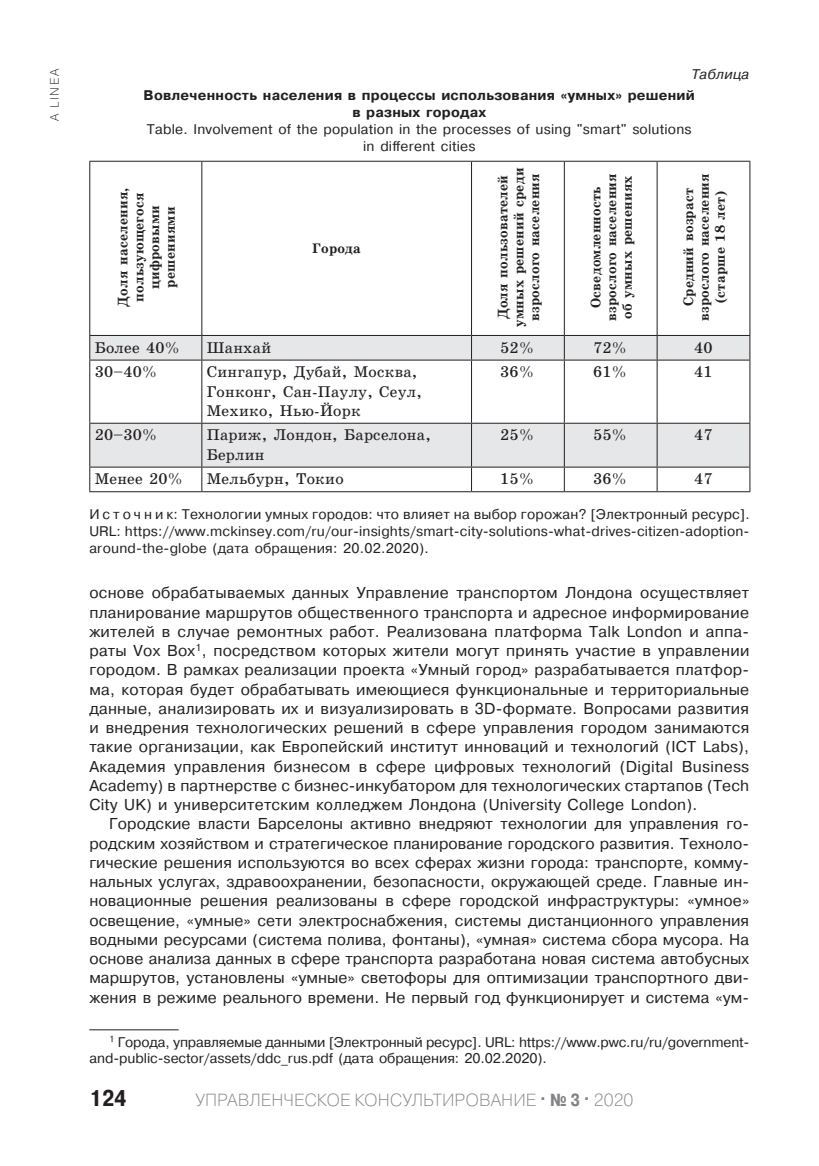
<style>
.page{position:relative;width:819px;height:1166px;background:#fff}
.page>*{position:absolute;margin:0;border:0;box-sizing:border-box;transform-origin:0 0}
.t1{font:700 22.75px "Pragmatica Cond C";color:#231f20}
.t2{font:17.5px "Pragmatica Light C";color:#808285}
.t3{font:15.75px/19.2px "Pragmatica";letter-spacing:.01em;color:#231f20;text-align:justify}
.t4{font:15.75px/19.2px "School Book C";letter-spacing:.015em;color:#231f20}
.t5{font:14px/16.8px "Pragmatica";letter-spacing:.015em;color:#231f20;text-align:center}
.t6{font:700 14px/15.8px "School Book C";letter-spacing:.015em;color:#231f20;text-align:center}
.t7{font:14px/16.8px "Pragmatica";letter-spacing:-.01em;color:#231f20}
.t8{font:700 14px/16.8px "Pragmatica";letter-spacing:.015em;color:#231f20;text-align:center}
.t9{font:italic 14px "Pragmatica";letter-spacing:.015em;color:#231f20}
.t10{font:12.25px "Pragmatica Light C";letter-spacing:.14em;color:#231f20}
.s1{font-family:"Pragmatica Cond C";font-weight:700}
</style>
<div class="page">
<hr style="left:89px;top:1029px;width:90px;height:1px;background:#231f20">
<svg style="left:90px;top:336px;width:659px;height:131px;fill:#e6e7e9"></svg>
<hr style="left:89px;top:161px;width:113px;height:1px;background:#231f20">
<hr style="left:89px;top:162px;width:1px;height:173px;background:#231f20">
<hr style="left:202px;top:161px;width:269px;height:1px;background:#231f20">
<hr style="left:201px;top:162px;width:1px;height:173px;background:#231f20">
<hr style="left:471px;top:161px;width:93px;height:1px;background:#231f20">
<hr style="left:471px;top:162px;width:1px;height:173px;background:#231f20">
<hr style="left:564px;top:161px;width:93px;height:1px;background:#231f20">
<hr style="left:564px;top:162px;width:1px;height:173px;background:#231f20">
<hr style="left:657px;top:161px;width:93px;height:1px;background:#231f20">
<hr style="left:656px;top:162px;width:1px;height:173px;background:#231f20">
<hr style="left:749px;top:162px;width:1px;height:173px;background:#231f20">
<hr style="left:89px;top:335px;width:113px;height:1px;background:#231f20">
<svg style="left:89px;top:336px;width:1px;height:24px"></svg>
<hr style="left:202px;top:335px;width:269px;height:1px;background:#231f20">
<svg style="left:201px;top:336px;width:1px;height:24px"></svg>
<hr style="left:471px;top:335px;width:93px;height:1px;background:#231f20">
<svg style="left:471px;top:336px;width:1px;height:24px"></svg>
<hr style="left:564px;top:335px;width:93px;height:1px;background:#231f20">
<svg style="left:564px;top:336px;width:1px;height:24px"></svg>
<hr style="left:657px;top:335px;width:93px;height:1px;background:#231f20">
<svg style="left:656px;top:336px;width:1px;height:24px"></svg>
<svg style="left:749px;top:336px;width:1px;height:24px"></svg>
<hr style="left:89px;top:360px;width:113px;height:1px;background:#231f20">
<hr style="left:89px;top:360px;width:1px;height:63px;background:#231f20">
<hr style="left:202px;top:360px;width:269px;height:1px;background:#231f20">
<hr style="left:201px;top:360px;width:1px;height:63px;background:#231f20">
<hr style="left:471px;top:360px;width:93px;height:1px;background:#231f20">
<hr style="left:471px;top:360px;width:1px;height:63px;background:#231f20">
<hr style="left:564px;top:360px;width:93px;height:1px;background:#231f20">
<hr style="left:564px;top:360px;width:1px;height:63px;background:#231f20">
<hr style="left:657px;top:360px;width:93px;height:1px;background:#231f20">
<hr style="left:656px;top:360px;width:1px;height:63px;background:#231f20">
<hr style="left:749px;top:360px;width:1px;height:63px;background:#231f20">
<hr style="left:89px;top:423px;width:113px;height:1px;background:#231f20">
<hr style="left:89px;top:424px;width:1px;height:43px;background:#231f20">
<hr style="left:202px;top:423px;width:269px;height:1px;background:#231f20">
<hr style="left:201px;top:424px;width:1px;height:43px;background:#231f20">
<hr style="left:471px;top:423px;width:93px;height:1px;background:#231f20">
<hr style="left:471px;top:424px;width:1px;height:43px;background:#231f20">
<hr style="left:564px;top:423px;width:93px;height:1px;background:#231f20">
<hr style="left:564px;top:424px;width:1px;height:43px;background:#231f20">
<hr style="left:657px;top:423px;width:93px;height:1px;background:#231f20">
<hr style="left:656px;top:424px;width:1px;height:43px;background:#231f20">
<hr style="left:749px;top:424px;width:1px;height:43px;background:#231f20">
<hr style="left:89px;top:467px;width:113px;height:1px;background:#231f20">
<svg style="left:89px;top:467px;width:1px;height:24px"></svg>
<hr style="left:202px;top:467px;width:269px;height:1px;background:#231f20">
<svg style="left:201px;top:467px;width:1px;height:24px"></svg>
<hr style="left:471px;top:467px;width:93px;height:1px;background:#231f20">
<svg style="left:471px;top:467px;width:1px;height:24px"></svg>
<hr style="left:564px;top:467px;width:93px;height:1px;background:#231f20">
<svg style="left:564px;top:467px;width:1px;height:24px"></svg>
<hr style="left:657px;top:467px;width:93px;height:1px;background:#231f20">
<svg style="left:656px;top:467px;width:1px;height:24px"></svg>
<svg style="left:749px;top:467px;width:1px;height:24px"></svg>
<hr style="left:89px;top:491px;width:113px;height:1px;background:#231f20">
<hr style="left:202px;top:491px;width:269px;height:1px;background:#231f20">
<hr style="left:471px;top:491px;width:93px;height:1px;background:#231f20">
<hr style="left:564px;top:491px;width:93px;height:1px;background:#231f20">
<hr style="left:657px;top:491px;width:93px;height:1px;background:#231f20">
<p class="t10" style="left:48px;top:121px;width:54px;rotate:-90deg">A LINEA</p>
<p class="t9" style="left:691px;top:65px;width:59px">Таблица</p>
<p class="t8" style="left:144px;top:87px;width:553px">Вовлеченность населения в процессы использования «умных» решений в разных городах</p>
<p class="t5" style="left:147px;top:121px;width:546px">Table. Involvement of the population in the processes of using "smart" solutions in different cities</p>
<p class="t6" style="left:115px;top:306px;width:120px;rotate:-90deg">Доля населения, пользующегося цифровыми решениями</p>
<p class="t6" style="left:495px;top:327px;width:160px;rotate:-90deg">Доля пользователей умных решений среди взрослого населения</p>
<p class="t6" style="left:587px;top:321px;width:149px;rotate:-90deg">Осведомленность взрослого населения об умных решениях</p>
<p class="t6" style="left:680px;top:321px;width:149px;rotate:-90deg">Средний возраст взрослого населения (старше 18 лет)</p>
<p class="t6" style="left:312px;top:240px;width:50px">Города</p>
<p class="t4" style="left:95px;top:338px;width:88px">Более 40%</p>
<p class="t4" style="left:207px;top:338px;width:66px">Шанхай</p>
<p class="t4" style="left:500px;top:338px;width:37px">52%</p>
<p class="t4" style="left:593px;top:338px;width:37px">72%</p>
<p class="t4" style="left:694px;top:338px;width:20px">40</p>
<p class="t4" style="left:95px;top:362px;width:66px">30–40%</p>
<p class="t4" style="left:207px;top:362px;width:217px">Сингапур, Дубай, Москва,<br>Гонконг, Сан-Паулу, Сеул,<br>Мехико, Нью-Йорк</p>
<p class="t4" style="left:500px;top:362px;width:37px">36%</p>
<p class="t4" style="left:593px;top:362px;width:37px">61%</p>
<p class="t4" style="left:694px;top:362px;width:20px">41</p>
<p class="t4" style="left:95px;top:426px;width:66px">20–30%</p>
<p class="t4" style="left:207px;top:426px;width:225px">Париж, Лондон, Барселона,<br>Берлин</p>
<p class="t4" style="left:500px;top:426px;width:37px">25%</p>
<p class="t4" style="left:593px;top:426px;width:37px">55%</p>
<p class="t4" style="left:694px;top:426px;width:20px">47</p>
<p class="t4" style="left:95px;top:469px;width:91px">Менее 20%</p>
<p class="t4" style="left:207px;top:469px;width:138px">Мельбурн, Токио</p>
<p class="t4" style="left:500px;top:469px;width:37px">15%</p>
<p class="t4" style="left:593px;top:469px;width:37px">36%</p>
<p class="t4" style="left:694px;top:469px;width:20px">47</p>
<p class="t5" style="left:89px;top:506px;width:662px;text-align:justify">И с т о ч н и к: Технологии умных городов: что влияет на выбор горожан? [Электронный ресурс].<br>URL: https://www.mckinsey.com/ru/our-insights/smart-city-solutions-what-drives-citizen-adoption&shy;around-the-globe (дата обращения: 20.02.2020).</p>
<p class="t3" style="left:89px;top:583px;width:661px">основе обрабатываемых данных Управление транспортом Лондона осуществляет планирование маршрутов общественного транспорта и адресное информирование жителей в случае ремонтных работ. Реализована платформа Talk London и аппа&shy;раты Vox Box<sup>1</sup>, посредством которых жители могут принять участие в управлении городом. В рамках реализации проекта «Умный город» разрабатывается платфор&shy;ма, которая будет обрабатывать имеющиеся функциональные и территориальные данные, анализировать их и визуализировать в 3D-формате. Вопросами развития и внедрения технологических решений в сфере управления городом занимаются такие организации, как Европейский институт инноваций и технологий (ICT Labs), Академия управления бизнесом в сфере цифровых технологий (Digital Business Academy) в партнерстве с бизнес-инкубатором для технологических стартапов (Tech City UK) и университетским колледжем Лондона (University College London).</p>
<p class="t3" style="left:89px;top:814px;width:661px;text-indent:20px">Городские власти Барселоны активно внедряют технологии для управления го&shy;родским хозяйством и стратегическое планирование городского развития. Техноло&shy;гические решения используются во всех сферах жизни города: транспорте, комму&shy;нальных услугах, здравоохранении, безопасности, окружающей среде. Главные ин&shy;новационные решения реализованы в сфере городской инфраструктуры: «умное» освещение, «умные» сети электроснабжения, системы дистанционного управления водными ресурсами (система полива, фонтаны), «умная» система сбора мусора. На основе анализа данных в сфере транспорта разработана новая система автобусных маршрутов, установлены «умные» светофоры для оптимизации транспортного дви&shy;жения в режиме реального времени. Не первый год функционирует и система «ум-</p>
<p class="t7" style="left:89px;top:1034px;width:661px;text-indent:20px"><sup>1</sup> Города, управляемые данными [Электронный ресурс]. URL: https://www.pwc.ru/ru/government&shy;and-public-sector/assets/ddc_rus.pdf (дата обращения: 20.02.2020).</p>
<h1 class="t1" style="left:89px;top:1085px;width:38px">124</h1>
<p class="t2" style="left:195px;top:1090px;width:439px">УПРАВЛЕНЧЕСКОЕ КОНСУЛЬТИРОВАНИЕ <sup>.</sup> <span class="s1">№ 3 </span><sup>.</sup> 2020</p>
</div>
